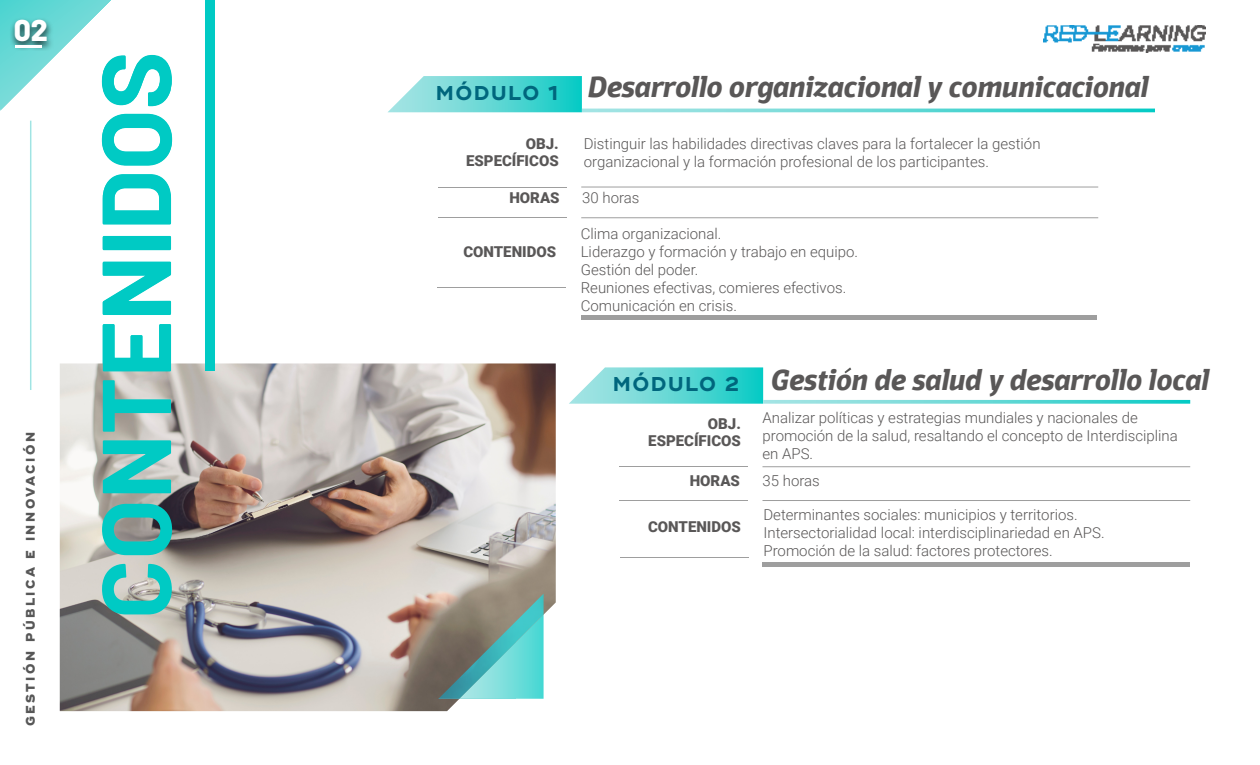
<style>
.page{position:relative;width:1260px;height:765px;background:#fff}
.page>*{position:absolute;margin:0;border:0;box-sizing:border-box;transform-origin:0 0}
.t1{font:700 97.5px "Barlow";color:#00cac4}
.t2{font:italic 700 30px "Domotika Trial";color:#595757}
.t3{font:800 30px "Barlow";color:#fff}
.t4{font:700 20px "Ridley Grotesk";letter-spacing:.075em;color:#00667d}
.t5{font:300 15px/18px "Roboto";color:#595757}
.t6{font:900 15px/17.5px "Roboto";color:#595757;text-align:right}
.t7{font:800 12.5px "Ridley Grotesk";letter-spacing:.2em;color:#575757}
</style>
<div class="page">
<img style="left:1044px;top:25px;width:162px;height:28px">
<svg style="left:0;top:0;width:111px;height:111px"></svg>
<div style="left:9px;top:16px;width:45px;height:35px;background:#000;opacity:.75"></div>
<hr style="left:15px;top:45px;width:26px;height:3px;background:#fff">
<img style="left:60px;top:363px;width:496px;height:348px">
<img style="left:438px;top:594px;width:106px;height:105px">
<hr style="left:438px;top:217px;width:129px;height:1px;background:#9e9e9e">
<hr style="left:620px;top:500px;width:128px;height:1px;background:#9e9e9e">
<hr style="left:438px;top:288px;width:128px;height:1px;background:#9e9e9e">
<hr style="left:620px;top:558px;width:128px;height:1px;background:#9e9e9e">
<hr style="left:438px;top:187px;width:129px;height:1px;background:#9e9e9e">
<hr style="left:620px;top:466px;width:128px;height:1px;background:#9e9e9e">
<div style="left:581px;top:315px;width:516px;height:5px;background:#9e9e9e"></div>
<div style="left:762px;top:562px;width:428px;height:6px;background:#9e9e9e"></div>
<svg style="left:388px;top:76px;width:194px;height:36px;background:#6bdad7"></svg>
<svg style="left:569px;top:367px;width:194px;height:37px;background:#6ddbd8"></svg>
<svg style="left:763px;top:400px;width:427px;height:4px;background:#6edbd8"></svg>
<hr style="left:581px;top:187px;width:517px;height:1px;background:#9e9e9e">
<hr style="left:762px;top:466px;width:428px;height:1px;background:#9e9e9e">
<hr style="left:581px;top:217px;width:517px;height:1px;background:#9e9e9e">
<hr style="left:762px;top:500px;width:428px;height:1px;background:#9e9e9e">
<div style="left:205px;top:0;width:10px;height:371px;background:#00cac4"></div>
<svg style="left:844px;top:367px;width:7px;height:6px"></svg>
<h2 class="t3" style="left:14px;top:8px;width:36px">02</h2>
<p class="t7" style="left:23px;top:726px;width:296px;rotate:-90deg">GESTIÓN PÚBLICA E INNOVACIÓN</p>
<h1 class="t1" style="left:64px;top:619px;width:569px;rotate:-90deg">CONTENIDOS</h1>
<h3 class="t4" style="left:436px;top:81px;width:123px">MÓDULO 1</h3>
<h2 class="t2" style="left:587px;top:70px;width:562px">Desarrollo organizacional y comunicacional</h2>
<p class="t6" style="left:466px;top:134px;width:94px">OBJ.<br>ESPECÍFICOS</p>
<p class="t5" style="left:584px;top:134px;width:458px">Distinguir las habilidades directivas claves para la fortalecer la gestión organizacional y la formación profesional de los participantes.</p>
<p class="t6" style="left:509px;top:188px;width:52px">HORAS</p>
<p class="t5" style="left:582px;top:188px;width:59px">30 horas</p>
<p class="t6" style="left:463px;top:242px;width:94px">CONTENIDOS</p>
<p class="t5" style="left:581px;top:224px;width:279px">Clima organizacional.<br>Liderazgo y formación y trabajo en equipo.<br>Gestión del poder.<br>Reuniones efectivas, comieres efectivos.<br>Comunicación en crisis.</p>
<h3 class="t4" style="left:613px;top:372px;width:128px">MÓDULO 2</h3>
<p class="t6" style="left:648px;top:414px;width:94px">OBJ.<br>ESPECÍFICOS</p>
<p class="t6" style="left:690px;top:472px;width:52px">HORAS</p>
<p class="t6" style="left:648px;top:517px;width:94px">CONTENIDOS</p>
<h2 class="t2" style="left:770px;top:363px;width:440px">Gestion de salud y desarrollo local</h2>
<p class="t5" style="left:763px;top:408px;width:417px">Analizar políticas y estrategias mundiales y nacionales de promoción de la salud, resaltando el concepto de Interdisciplina en APS.</p>
<p class="t5" style="left:763px;top:472px;width:59px">35 horas</p>
<p class="t5" style="left:763px;top:505px;width:343px">Determinantes sociales: municipios y territorios.<br>Intersectorialidad local: interdisciplinariedad en APS.<br>Promoción de la salud: factores protectores.</p>
</div>
